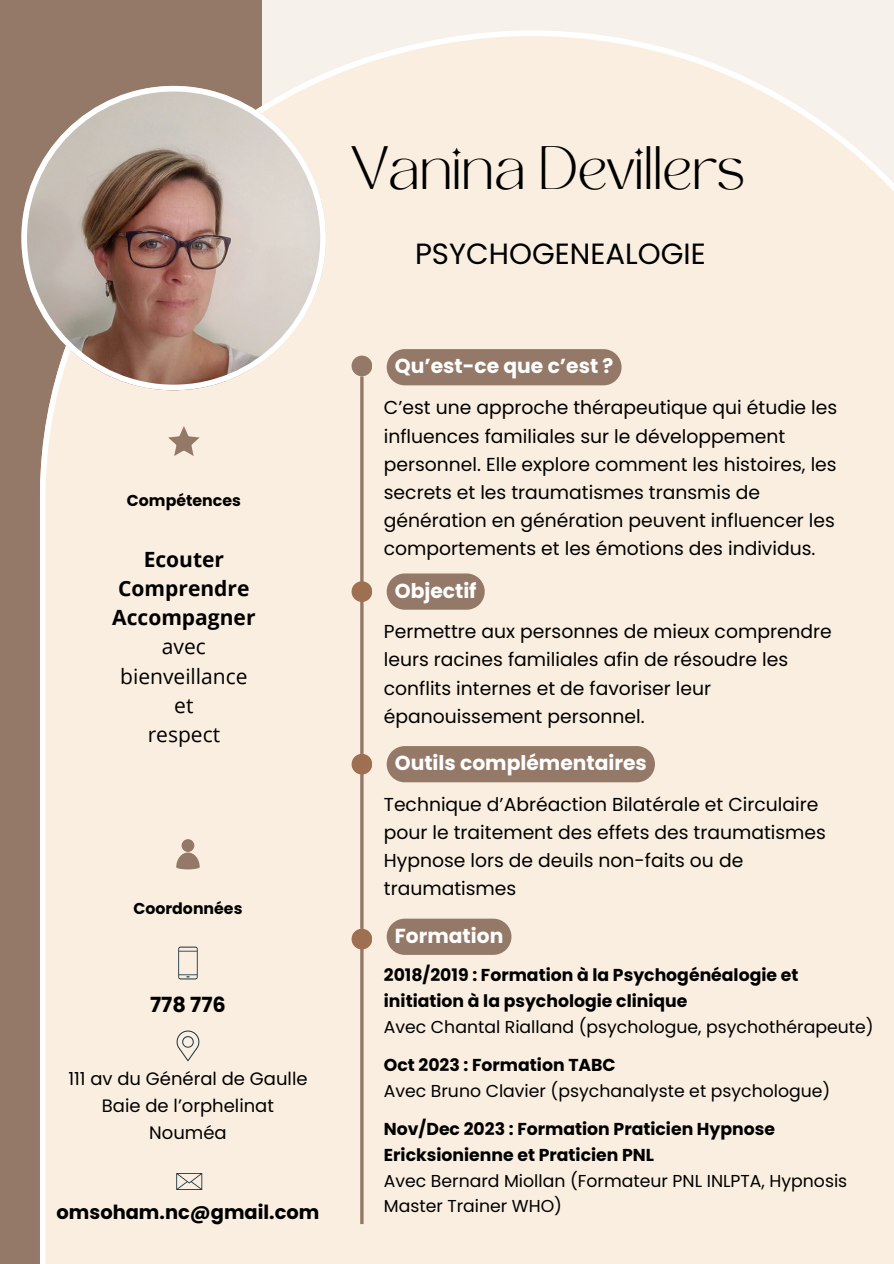
<style>
.page{position:relative;width:894px;height:1264px;background:#fff}
.page>*{position:absolute;margin:0;border:0;box-sizing:border-box;transform-origin:0 0}
.t1{font:42.9px "TAN MONCHERI Regular";color:#000}
.t2{font:29.25px "Poppins";color:#000}
.t3{font:700 21px/29.2px "Open Sans";color:#000;text-align:center}
.t4{font:700 20.85px "Poppins";color:#000}
.t5{font:700 20.25px "Poppins";color:#fff}
.t6{font:700 19.35px "Poppins";color:#000}
.t7{font:18.75px/28.2px "Poppins";color:#000}
.t8{font:18px/27px "Poppins";color:#000;text-align:center}
.t9{font:700 17.25px/25.8px "Poppins";color:#000}
.t10{font:17.25px/25.8px "Poppins";color:#000}
.t11{font:700 15.75px "Poppins";color:#000}
.s1{font-weight:400}
.s2{font-weight:700}
</style>
<div class="page">
<div style="left:0;top:0;width:262px;height:1263px;background:#947968"></div>
<div style="left:40px;top:30px;width:853px;height:1233px;background:#faeee0"></div>
<svg style="left:21px;top:86px;width:304px;height:304px;background:#bda99f"></svg>
<hr style="left:360px;top:376px;width:3px;height:847px;background:#947968">
<div style="left:351px;top:355px;width:21px;height:21px;background:#947968;border-radius:50%"></div>
<div style="left:351px;top:753px;width:21px;height:21px;background:#9f6f51;border-radius:50%"></div>
<svg style="left:176px;top:839px;width:24px;height:30px"></svg>
<svg style="left:168px;top:426px;width:31px;height:30px"></svg>
<div style="left:386px;top:349px;width:235px;height:36px;background:#947968;border-radius:18px"></div>
<svg style="left:386px;top:573px;width:98px;height:36px;background:#9d8372"></svg>
<div style="left:386px;top:746px;width:268px;height:36px;background:#947968;border-radius:18px"></div>
<div style="left:351px;top:581px;width:21px;height:21px;background:#9f6f51;border-radius:50%"></div>
<div style="left:351px;top:928px;width:21px;height:21px;background:#9f6f51;border-radius:50%"></div>
<svg style="left:386px;top:918px;width:125px;height:36px;background:#9b8271"></svg>
<svg style="left:178px;top:946px;width:19px;height:33px"></svg>
<svg style="left:176px;top:1030px;width:23px;height:31px"></svg>
<svg style="left:176px;top:1172px;width:26px;height:17px"></svg>
<h2 class="t1" style="left:351px;top:145px;width:395px">Vanina Devillers</h2>
<p class="t2" style="left:415px;top:234px;width:292px">PSYCHOGENEALOGIE</p>
<h5 class="t11" style="left:127px;top:489px;width:115px">Compétences</h5>
<h3 class="t3" style="left:112px;top:544px;width:145px">Ecouter<br>Comprendre<br>Accompagner <span class="s1">avec bienveillance et<br>respect</span></h3>
<h3 class="t11" style="left:133px;top:897px;width:110px">Coordonnées</h3>
<p class="t4" style="left:150px;top:989px;width:77px">778 776</p>
<h4 class="t8" style="left:68px;top:1065px;width:241px">111 av du Général de Gaulle<br>Baie de l’orphelinat<br>Nouméa</h4>
<p class="t6" style="left:57px;top:1198px;width:264px">omsoham.nc@gmail.com</p>
<p class="t5" style="left:394px;top:352px;width:220px">Qu’est-ce que c’est ?</p>
<p class="t7" style="left:384px;top:394px;width:455px">C’est une approche thérapeutique qui étudie les influences familiales sur le développement personnel. Elle explore comment les histoires, les secrets et les traumatismes transmis de génération en génération peuvent influencer les comportements et les émotions des individus.</p>
<h3 class="t5" style="left:394px;top:576px;width:83px">Objectif</h3>
<p class="t7" style="left:384px;top:617px;width:449px">Permettre aux personnes de mieux comprendre leurs racines familiales afin de résoudre les conflits internes et de favoriser leur épanouissement personnel.</p>
<p class="t5" style="left:394px;top:749px;width:253px">Outils complémentaires</p>
<p class="t7" style="left:384px;top:790px;width:443px">Technique d’Abréaction Bilatérale et Circulaire pour le traitement des effets des traumatismes Hypnose lors de deuils non-faits ou de traumatismes</p>
<h3 class="t5" style="left:394px;top:921px;width:110px">Formation</h3>
<p class="t9" style="left:384px;top:962px;width:491px">2018/2019 : Formation à la Psychogénéalogie et initiation à la psychologie clinique<br><span class="s1">Avec Chantal Rialland (psychologue, psychothérapeute)</span></p>
<p class="t10" style="left:384px;top:1052px;width:448px"><span class="s2">Oct 2023 : Formation TABC<br></span>Avec Bruno Clavier (psychanalyste et psychologue)</p>
<h3 class="t9" style="left:384px;top:1115px;width:465px">Nov/Dec 2023 : Formation Praticien Hypnose Ericksionienne et Praticien PNL<br><span class="s1">Avec Bernard Miollan (Formateur PNL INLPTA, Hypnosis Master Trainer WHO)</span></h3>
</div>
